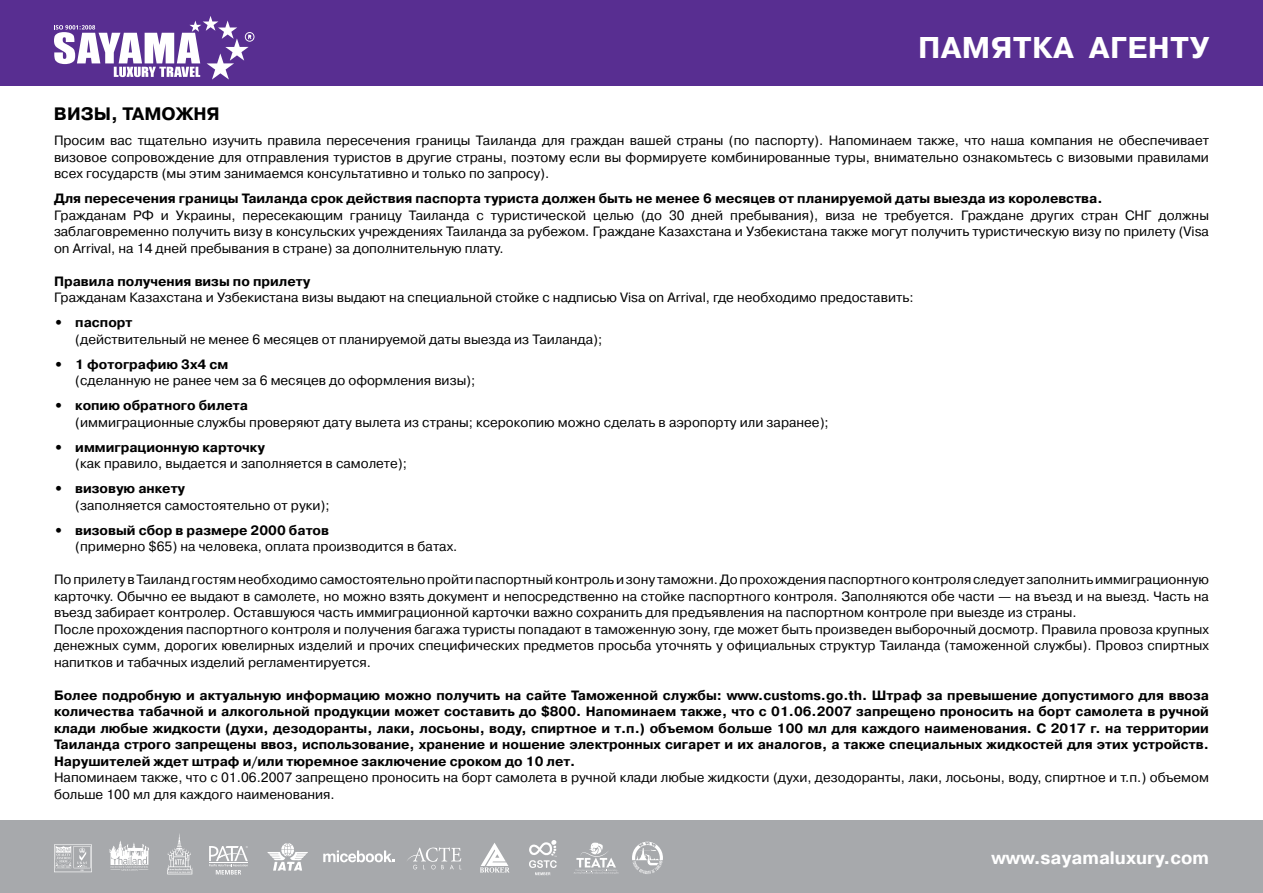
<style>
.page{position:relative;width:1263px;height:893px;background:#fff}
.page>*{position:absolute;margin:0;border:0;box-sizing:border-box;transform-origin:0 0}
.t1{font:700 30px "Pragmatica C";letter-spacing:.02em;color:#fff}
.t2{font:700 18px "Pragmatica C";color:#fff}
.t3{font:700 18px "Pragmatica C";color:#000}
.t4{font:13.5px/16.5px "Pragmatica C";color:#000;text-align:justify}
.t5{font:700 13.5px/16.5px "Pragmatica C";color:#000;text-align:justify}
</style>
<div class="page">
<div style="left:0;top:0;width:1263px;height:85px;background:#582e91"></div>
<div style="left:0;top:821px;width:1263px;height:72px;background:#a7a9ac"></div>
<svg style="left:632px;top:842px;width:31px;height:32px"></svg>
<svg style="left:574px;top:842px;width:44px;height:32px"></svg>
<svg style="left:209px;top:846px;width:39px;height:28px"></svg>
<svg style="left:529px;top:840px;width:28px;height:35px"></svg>
<svg style="left:267px;top:843px;width:41px;height:28px"></svg>
<svg style="left:480px;top:843px;width:29px;height:29px"></svg>
<svg style="left:167px;top:834px;width:25px;height:40px"></svg>
<svg style="left:54px;top:844px;width:38px;height:28px"></svg>
<svg style="left:109px;top:841px;width:40px;height:30px"></svg>
<svg style="left:407px;top:847px;width:54px;height:22px"></svg>
<svg style="left:323px;top:850px;width:72px;height:12px"></svg>
<svg style="left:54px;top:16px;width:200px;height:64px"></svg>
<h1 class="t1" style="left:918px;top:31px;width:292px">ПАМЯТКА АГЕНТУ</h1>
<h2 class="t3" style="left:54px;top:104px;width:167px">ВИЗЫ, ТАМОЖНЯ</h2>
<p class="t4" style="left:54px;top:132px;width:1156px">Просим вас тщательно изучить правила пересечения границы Таиланда для граждан вашей страны (по паспорту). Напоминаем также, что наша компания не обеспечивает визовое сопровождение для отправления туристов в другие страны, поэтому если вы формируете комбинированные туры, внимательно ознакомьтесь с визовыми правилами всех государств (мы этим занимаемся консультативно и только по запросу).</p>
<p class="t5" style="left:54px;top:190px;width:1050px">Для пересечения границы Таиланда срок действия паспорта туриста должен быть не менее 6 месяцев от планируемой даты выезда из королевства.</p>
<p class="t4" style="left:54px;top:207px;width:1156px">Гражданам РФ и Украины, пересекающим границу Таиланда с туристической целью (до 30 дней пребывания), виза не требуется. Граждане других стран СНГ должны заблаговременно получить визу в консульских учреждениях Таиланда за рубежом. Граждане Казахстана и Узбекистана также могут получить туристическую визу по прилету (Visa on Arrival, на 14 дней пребывания в стране) за дополнительную плату.</p>
<p class="t5" style="left:54px;top:273px;width:258px">Правила получения визы по прилету</p>
<p class="t4" style="left:54px;top:289px;width:861px">Гражданам Казахстана и Узбекистана визы выдают на специальной стойке с надписью Visa on Arrival, где необходимо предоставить:</p>
<p class="t5" style="left:54px;top:314px;width:80px">• паспорт</p>
<p class="t4" style="left:75px;top:331px;width:529px">(действительный не менее 6 месяцев от планируемой даты выезда из Таиланда);</p>
<p class="t5" style="left:54px;top:356px;width:176px">• 1 фотографию 3x4 см</p>
<p class="t4" style="left:75px;top:372px;width:402px">(сделанную не ранее чем за 6 месяцев до оформления визы);</p>
<p class="t5" style="left:54px;top:397px;width:196px">• копию обратного билета</p>
<p class="t4" style="left:75px;top:414px;width:755px">(иммиграционные службы проверяют дату вылета из страны; ксерокопию можно сделать в аэропорту или заранее);</p>
<p class="t5" style="left:54px;top:439px;width:212px">• иммиграционную карточку</p>
<p class="t4" style="left:75px;top:455px;width:333px">(как правило, выдается и заполняется в самолете);</p>
<p class="t5" style="left:54px;top:480px;width:133px">• визовую анкету</p>
<p class="t4" style="left:75px;top:497px;width:256px">(заполняется самостоятельно от руки);</p>
<p class="t5" style="left:54px;top:522px;width:277px">• визовый сбор в размере 2000 батов</p>
<p class="t4" style="left:75px;top:538px;width:384px">(примерно $65) на человека, оплата производится в батах.</p>
<p class="t4" style="left:54px;top:571px;width:1156px;text-align:left">По прилету в Таиланд гостям необходимо самостоятельно пройти паспортный контроль и зону таможни. До прохождения паспортного контроля следует заполнить иммиграционную карточку. Обычно ее выдают в самолете, но можно взять документ и непосредственно на стойке паспортного контроля. Заполняются обе части — на въезд и на выезд. Часть на въезд забирает контролер. Оставшуюся часть иммиграционной карточки важно сохранить для предъявления на паспортном контроле при выезде из страны.<br>После прохождения паспортного контроля и получения багажа туристы попадают в таможенную зону, где может быть произведен выборочный досмотр. Правила провоза крупных денежных сумм, дорогих ювелирных изделий и прочих специфических предметов просьба уточнять у официальных структур Таиланда (таможенной службы). Провоз спиртных напитков и табачных изделий регламентируется.</p>
<p class="t5" style="left:54px;top:687px;width:1156px">Более подробную и актуальную информацию можно получить на сайте Таможенной службы: www.customs.go.th. Штраф за превышение допустимого для ввоза количества табачной и алкогольной продукции может составить до $800. Напоминаем также, что с 01.06.2007 запрещено проносить на борт самолета в ручной клади любые жидкости (духи, дезодоранты, лаки, лосьоны, воду, спиртное и т.п.) объемом больше 100 мл для каждого наименования. С 2017 г. на территории Таиланда строго запрещены ввоз, использование, хранение и ношение электронных сигарет и их аналогов, а также специальных жидкостей для этих устройств.<br>Нарушителей ждет штраф и/или тюремное заключение сроком до 10 лет.</p>
<p class="t4" style="left:54px;top:769px;width:1156px">Напоминаем также, что с 01.06.2007 запрещено проносить на борт самолета в ручной клади любые жидкости (духи, дезодоранты, лаки, лосьоны, воду, спиртное и т.п.) объемом больше 100 мл для каждого наименования.</p>
<h2 class="t2" style="left:991px;top:848px;width:219px">www.sayamaluxury.com</h2>
</div>
